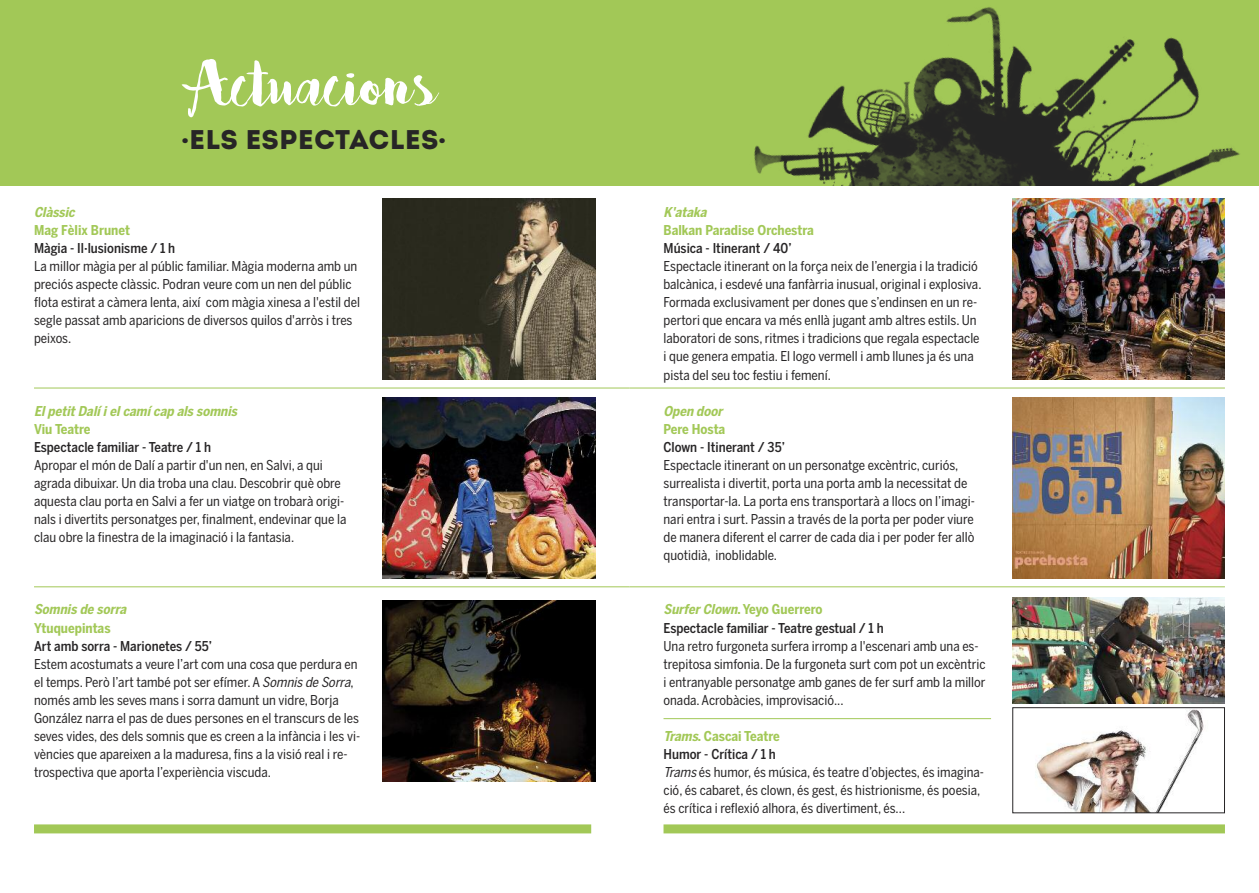
<style>
.page{position:relative;width:1259px;height:893px;background:#fff}
.page>*{position:absolute;margin:0;border:0;box-sizing:border-box;transform-origin:0 0}
.t1{font:75px "Bakery";letter-spacing:-.005em;color:#fff}
.t2{font:27px "Intro";color:#272526}
.t3{font:13.5px/18px "Benton Sans Cond";color:#272526}
.t4{font:500 13.5px/18px "Benton Sans Cond";color:#272526}
.t5{font:700 13.5px "Benton Sans Cond";color:#a2c857}
.t6{font:italic 700 13.5px "Benton Sans Cond";color:#a2c857}
.s1{font-style:italic}
.s2{font-weight:700;font-style:italic;color:#a2c857}
.s3{font-weight:700;color:#a2c857}
.s4{font-weight:500}
</style>
<div class="page">
<div style="left:629px;top:0;width:630px;height:185px;background:#a2c857"></div>
<img style="left:754px;top:7px;width:486px;height:178px">
<div style="left:0;top:0;width:629px;height:185px;background:#a2c857"></div>
<div style="left:663px;top:824px;width:562px;height:9px;background:#a2c857"></div>
<hr style="left:34px;top:586px;width:595px;height:1px;background:#a2c857">
<hr style="left:663px;top:718px;width:328px;height:1px;background:#a2c857">
<hr style="left:34px;top:388px;width:595px;height:1px;background:#a2c857">
<hr style="left:629px;top:586px;width:596px;height:1px;background:#a2c857">
<hr style="left:629px;top:388px;width:596px;height:1px;background:#a2c857">
<div style="left:34px;top:824px;width:557px;height:9px;background:#a2c857"></div>
<img style="left:1012px;top:199px;width:213px;height:180px">
<img style="left:1012px;top:398px;width:213px;height:180px">
<img style="left:1012px;top:597px;width:213px;height:106px">
<img style="left:1035px;top:709px;width:169px;height:102px">
<div style="left:1012px;top:707px;width:213px;height:106px;border:1px solid #272526"></div>
<img style="left:383px;top:398px;width:212px;height:180px">
<img style="left:383px;top:601px;width:212px;height:180px">
<img style="left:383px;top:199px;width:212px;height:180px">
<h1 class="t1" style="left:191px;top:48px;width:247px">Actuacions</h1>
<h2 class="t2" style="left:182px;top:124px;width:266px">.ELS ESPECTACLES.</h2>
<p class="t6" style="left:34px;top:204px;width:44px">Clàss ic</p>
<p class="t5" style="left:34px;top:222px;width:97px">Mag Fèlix Brunet</p>
<p class="t4" style="left:34px;top:239px;width:143px">Màgia - Il·lusionisme / 1 h</p>
<p class="t3" style="left:34px;top:257px;width:328px">La millor màgia per al públic familiar. Màgia moderna amb un preciós aspecte clàssic. Podran veure com un nen del públic flota estirat a càmera lenta, així com màgia xinesa a l'estil del segle passat amb aparicions de diversos quilos d'arròs i tres peixos.</p>
<p class="t6" style="left:34px;top:403px;width:205px">El petit Dalí i el camí cap als somnis</p>
<p class="t5" style="left:34px;top:421px;width:58px">Viu Teatre</p>
<p class="t4" style="left:34px;top:438px;width:178px">Espectacle familiar - Teatre / 1 h</p>
<p class="t3" style="left:34px;top:456px;width:314px">Apropar el món de Dalí a partir d'un nen, en Salvi, a qui agrada dibuixar. Un dia troba una clau. Descobrir què obre aquesta clau porta en Salvi a fer un viatge on trobarà origi&shy;nals i divertits personatges per, finalment, endevinar que la clau obre la finestra de la imaginació i la fantasia.</p>
<p class="t6" style="left:34px;top:602px;width:96px">Somnis de sorra</p>
<p class="t5" style="left:34px;top:620px;width:78px">Ytuquepintas</p>
<p class="t4" style="left:34px;top:637px;width:180px">Art amb sorra - Marionetes / 55’</p>
<p class="t3" style="left:34px;top:655px;width:328px">Estem acostumats a veure l’art com una cosa que perdura en el temps. Però l’art també pot ser efímer.A <span class="s1">SomnisdeSorra</span>, només amb les seves mans i sorra damunt un vidre, Borja González narra el pas de dues persones en el transcurs de les seves vides, des dels somnis que es creen a la infància i les vi&shy;vències que apareixen a la maduresa, fins a la visió real i re&shy;trospectiva que aporta l’experiència viscuda.</p>
<p class="t6" style="left:663px;top:204px;width:47px">K'ataka</p>
<p class="t5" style="left:663px;top:222px;width:152px">Balkan Paradise Orchestra</p>
<p class="t4" style="left:663px;top:239px;width:130px">Música - Itinerant / 40’</p>
<p class="t3" style="left:663px;top:257px;width:319px">Espectacle itinerant on la força neix de l’energia i la tradició balcànica, i esdevé una fanfàrria inusual, original i explosiva.<br>Formada exclusivament per dones que s’endinsen en un re&shy;pertori que encara va més enllà jugant amb altres estils. Un laboratori de sons, ritmes i tradicions que regala espectacle i que genera empatia. El logo vermell i amb llunes ja és una pista del seu toc festiu i femení.</p>
<p class="t6" style="left:663px;top:403px;width:63px">Open door</p>
<p class="t5" style="left:663px;top:421px;width:63px">Pere Hosta</p>
<p class="t4" style="left:663px;top:438px;width:123px">Clown - Itinerant / 35’</p>
<p class="t3" style="left:663px;top:456px;width:313px">Espectacle itinerant on un personatge excèntric, curiós, surrealista i divertit, porta una porta amb la necessitat de transportar-la. La porta ens transportarà a llocs on l’imagi&shy;nari entra i surt. Passin a través de la porta per poder viure de manera diferent el carrer de cada dia i per poder fer allò quotidià, inoblidable.</p>
<p class="t4" style="left:663px;top:601px;width:222px"><span class="s2">SurferClown</span><span class="s3">. Yeyo Guerrero<br></span>Espectacle familiar - Teatre gestual / 1 h</p>
<p class="t3" style="left:663px;top:637px;width:323px">Una retro furgoneta surfera irromp a l'escenari amb una es&shy;trepitosa simfonia. De la furgoneta surt com pot un excèntric i entranyable personatge amb ganes de fer surf amb la millor onada.Acrobàcies, improvisació...</p>
<p class="t3" style="left:663px;top:727px;width:322px"><span class="s2">Trams</span><span class="s3">. Cascai Teatre<br></span><span class="s4">Humor - Crítica / 1 h<br></span><span class="s1">Trams</span>és humor, és música, és teatre d’objectes, és imagina&shy;ció, és cabaret, és clown, és gest, és histrionisme, és poesia, és crítica i reflexió alhora, és divertiment, és...</p>
</div>
